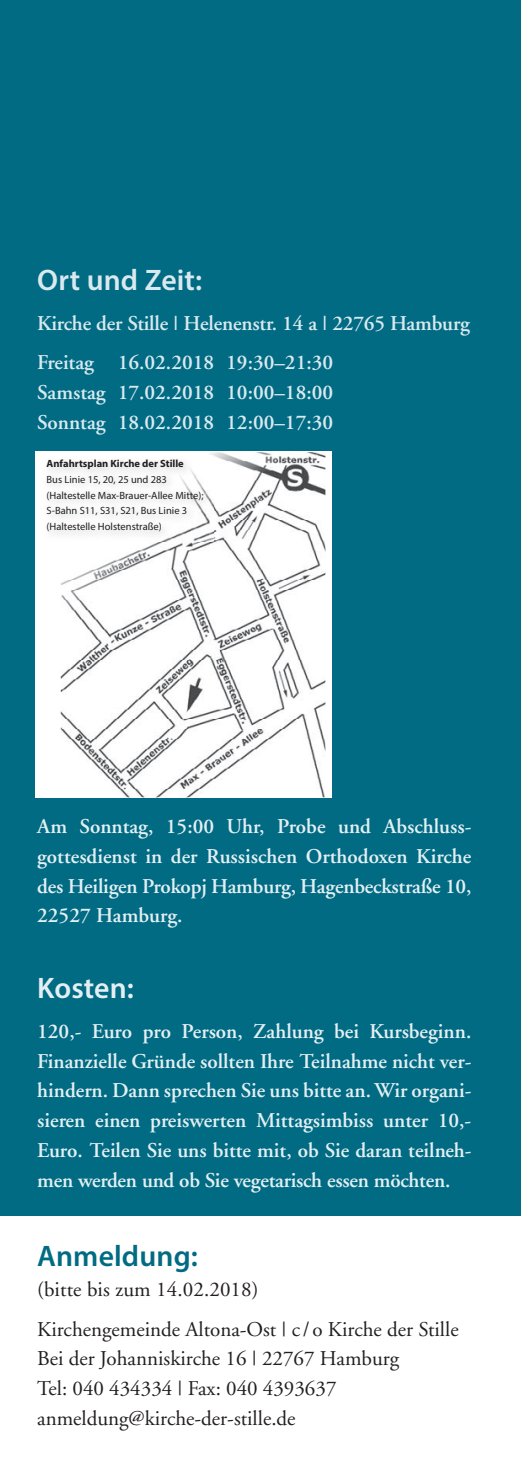
<style>
.page{position:relative;width:521px;height:1474px;background:#fff}
.page>*{position:absolute;margin:0;border:0;box-sizing:border-box;transform-origin:0 0}
.t1{font:600 29.75px "Myriad Pro";letter-spacing:.005em;color:#d9e9ef}
.t2{font:600 29.75px "Myriad Pro";letter-spacing:.005em;color:#006b83}
.t3{font:600 29.75px "Myriad Pro";letter-spacing:.005em;color:#e4eff3}
.t4{font:600 21px/29.8px "Adobe Garamond";letter-spacing:-.01em;color:#e4eff3;text-align:justify}
.t5{font:21px/29.8px "Adobe Garamond";color:#231f20}
.t6{font:600 21px/39.7px "Adobe Garamond";color:#d9e9ef}
.t7{font:10.5px/15.8px "Myriad Pro";color:#231f20}
.t8{font:700 10.5px "Myriad Pro";color:#231f20}
</style>
<div class="page">
<div style="left:0;top:0;width:521px;height:1215px;background:#006b83"></div>
<div style="left:35px;top:451px;width:296px;height:346px;background:#fff"></div>
<img style="left:61px;top:452px;width:264px;height:345px">
<img style="left:49px;top:455px;width:164px;height:86px">
<h1 class="t1" style="left:37px;top:261px;width:167px">Ort und Zeit:</h1>
<p class="t6" style="left:37px;top:303px;width:434px">Kirche der Stille | Helenenstr. 14 a | 22765 Hamburg<br>Freitag 16.02.2018 19:30–21:30</p>
<p class="t6" style="left:37px;top:378px;width:297px;line-height:29.8px">Samstag 17.02.2018 10:00–18:00<br>Sonntag 18.02.2018 12:00–17:30</p>
<p class="t8" style="left:47px;top:457px;width:139px">Anfahrtsplan Kirche der Stille</p>
<p class="t7" style="left:47px;top:471px;width:159px">Bus Linie 15, 20, 25 und 283 (Haltestelle Max-Brauer-Allee Mitte);<br>S-Bahn S11, S31, S21, Bus Linie 3 (Haltestelle Holstenstraße)</p>
<p class="t4" style="left:37px;top:811px;width:436px">Am Sonntag, 15:00 Uhr, Probe und Abschluss&shy;gottesdienst in der Russischen Orthodoxen Kirche des Heiligen Prokopj Hamburg, Hagenbeckstraße 10, 22527 Hamburg.</p>
<h1 class="t3" style="left:37px;top:969px;width:98px">Kosten:</h1>
<p class="t4" style="left:37px;top:1016px;width:436px">120,- Euro pro Person, Zahlung bei Kursbeginn.<br>Finanzielle Gründe sollten Ihre Teilnahme nicht ver&shy;hindern. Dann sprechen Sie uns bitte an. Wir organi&shy;sieren einen preiswerten Mittagsimbiss unter 10,- Euro. Teilen Sie uns bitte mit, ob Sie daran teilneh&shy;men werden und ob Sie vegetarisch essen möchten.</p>
<h1 class="t2" style="left:37px;top:1237px;width:162px">Anmeldung:</h1>
<p class="t5" style="left:37px;top:1269px;width:423px;line-height:39.7px">(bitte bis zum 14.02.2018)<br>Kirchengemeinde Altona-Ost | c / o Kirche der Stille</p>
<p class="t5" style="left:37px;top:1344px;width:363px">Bei der Johanniskirche 16 | 22767 Hamburg<br>Tel: 040 434334 | Fax: 040 4393637 anmeldung@kirche-der-stille.de</p>
</div>
